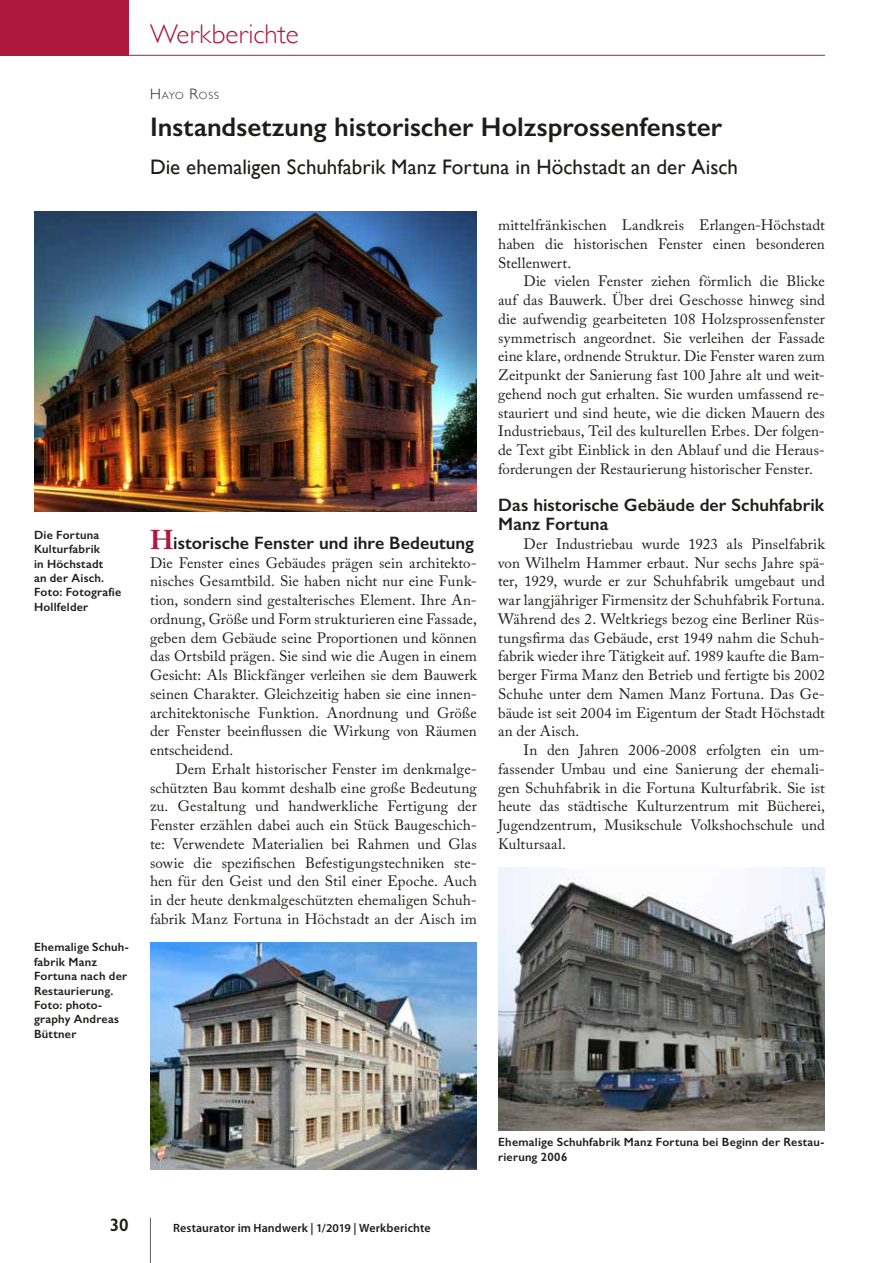
<style>
.page{position:relative;width:893px;height:1263px;background:#fff}
.page>*{position:absolute;margin:0;border:0;box-sizing:border-box;transform-origin:0 0}
.t1{font:600 27px "Gill Sans";color:#1d1d1b}
.t2{font:300 27px "Gill Sans";letter-spacing:.005em;color:#af183d}
.t3{font:21px "Gill Sans";color:#1d1d1b}
.t4{font:600 18px/18.8px "Gill Sans";letter-spacing:.005em;color:#1d1d1b}
.t5{font:15px/18.8px "Adobe Caslon Pro";letter-spacing:.005em;color:#1d1d1b;text-align:justify}
.t6{font:600 12px/14.4px "Gill Sans";letter-spacing:.02em;color:#1d1d1b}
.t7{font:600 12px "Myriad Pro";letter-spacing:.01em;color:#1d1d1b}
.t8{font:300 10.5px "Gill Sans";letter-spacing:.055em;color:#1d1d1b}
.s1{font-size:15px}
.s2{font-family:"Adobe Caslon Pro";font-weight:700;font-size:27px;color:#af183d}
</style>
<div class="page">
<hr style="left:150px;top:1218px;width:1px;height:45px;background:#1d1d1b">
<div style="left:0;top:0;width:129px;height:55px;background:#af183d"></div>
<img style="left:34px;top:211px;width:443px;height:300px">
<img style="left:150px;top:943px;width:327px;height:226px">
<img style="left:498px;top:868px;width:327px;height:262px">
<hr style="left:0;top:55px;width:825px;height:1px;background:#af183d">
<h1 class="t2" style="left:150px;top:12px;width:150px">Werkberichte</h1>
<p class="t6" style="left:34px;top:527px;width:89px">Die Fortuna<br>Kulturfabrik<br>in Höchstadt<br>an der Aisch.<br>Foto: Fotografie<br>Hollfelder</p>
<p class="t6" style="left:34px;top:940px;width:96px">Ehemalige Schuh&shy;fabrik Manz<br>Fortuna nach der<br>Restaurierung.<br>Foto: photo&shy;graphy Andreas<br>Büttner</p>
<p class="t8" style="left:150px;top:87px;width:71px"><span class="s1">H</span>AYO <span class="s1">R</span>OSS</p>
<h1 class="t1" style="left:150px;top:111px;width:573px">Instandsetzung historischer Holzsprossenfenster</h1>
<h2 class="t3" style="left:150px;top:154px;width:590px">Die ehemaligen Schuhfabrik Manz Fortuna in Höchstadt an der Aisch</h2>
<p class="t4" style="left:150px;top:533px;width:325px"><span class="s2">H</span>istorische Fenster und ihre Bedeutung</p>
<p class="t5" style="left:150px;top:553px;width:328px">Die Fenster eines Gebäudes prägen sein architekto&shy;nisches Gesamtbild. Sie haben nicht nur eine Funk&shy;tion, sondern sind gestalterisches Element. Ihre An&shy;ordnung, Größe und Form strukturieren eine Fassade, geben dem Gebäude seine Proportionen und können das Ortsbild prägen. Sie sind wie die Augen in einem Gesicht: Als Blickfänger verleihen sie dem Bauwerk seinen Charakter. Gleichzeitig haben sie eine innen&shy;architektonische Funktion. Anordnung und Größe der Fenster beeinflussen die Wirkung von Räumen entscheidend.</p>
<p class="t5" style="left:150px;top:759px;width:328px;text-indent:26px">Dem Erhalt historischer Fenster im denkmalge&shy;schützten Bau kommt deshalb eine große Bedeutung zu. Gestaltung und handwerkliche Fertigung der Fenster erzählen dabei auch ein Stück Baugeschich&shy;te: Verwendete Materialien bei Rahmen und Glas sowie die spezifischen Befestigungstechniken ste&shy;hen für den Geist und den Stil einer Epoche. Auch in der heute denkmalgeschützten ehemaligen Schuh&shy;fabrik Manz Fortuna in Höchstadt an der Aisch im</p>
<p class="t5" style="left:498px;top:215px;width:328px">mittelfränkischen Landkreis Erlangen-Höchstadt haben die historischen Fenster einen besonderen Stellenwert.</p>
<p class="t5" style="left:498px;top:272px;width:328px;text-indent:26px">Die vielen Fenster ziehen förmlich die Blicke auf das Bauwerk. Über drei Geschosse hinweg sind die aufwendig gearbeiteten 108 Holzsprossenfenster symmetrisch angeordnet. Sie verleihen der Fassade eine klare, ordnende Struktur. Die Fenster waren zum Zeitpunkt der Sanierung fast 100 Jahre alt und weit&shy;gehend noch gut erhalten. Sie wurden umfassend re&shy;stauriert und sind heute, wie die dicken Mauern des Industriebaus, Teil des kulturellen Erbes. Der folgen&shy;de Text gibt Einblick in den Ablauf und die Heraus&shy;forderungen der Restaurierung historischer Fenster.</p>
<p class="t4" style="left:498px;top:496px;width:327px">Das historische Gebäude der Schuhfabrik<br>Manz Fortuna</p>
<p class="t5" style="left:498px;top:534px;width:328px;text-indent:26px">Der Industriebau wurde 1923 als Pinselfabrik von Wilhelm Hammer erbaut. Nur sechs Jahre spä&shy;ter, 1929, wurde er zur Schuhfabrik umgebaut und war langjähriger Firmensitz der Schuhfabrik Fortuna.<br>Während des 2. Weltkriegs bezog eine Berliner Rüs&shy;tungsfirma das Gebäude, erst 1949 nahm die Schuh&shy;fabrik wieder ihre Tätigkeit auf. 1989 kaufte die Bam&shy;berger Firma Manz den Betrieb und fertigte bis 2002<br>Schuhe unter dem Namen Manz Fortuna. Das Ge&shy;bäude ist seit 2004 im Eigentum der Stadt Höchstadt an der Aisch.</p>
<p class="t5" style="left:498px;top:740px;width:328px;text-indent:26px">In den Jahren 2006-2008 erfolgten ein um&shy;fassender Umbau und eine Sanierung der ehemali&shy;gen Schuhfabrik in die Fortuna Kulturfabrik. Sie ist heute das städtische Kulturzentrum mit Bücherei, Jugendzentrum, Musikschule Volkshochschule und Kultursaal.</p>
<p class="t6" style="left:498px;top:1135px;width:328px">Ehemalige Schuhfabrik Manz Fortuna bei Beginn der Restau&shy;rierung 2006</p>
<p class="t4" style="left:110px;top:1215px;width:21px">30</p>
<p class="t7" style="left:173px;top:1221px;width:259px">Restaurator im Handwerk | 1/2019 | Werkberichte</p>
</div>
